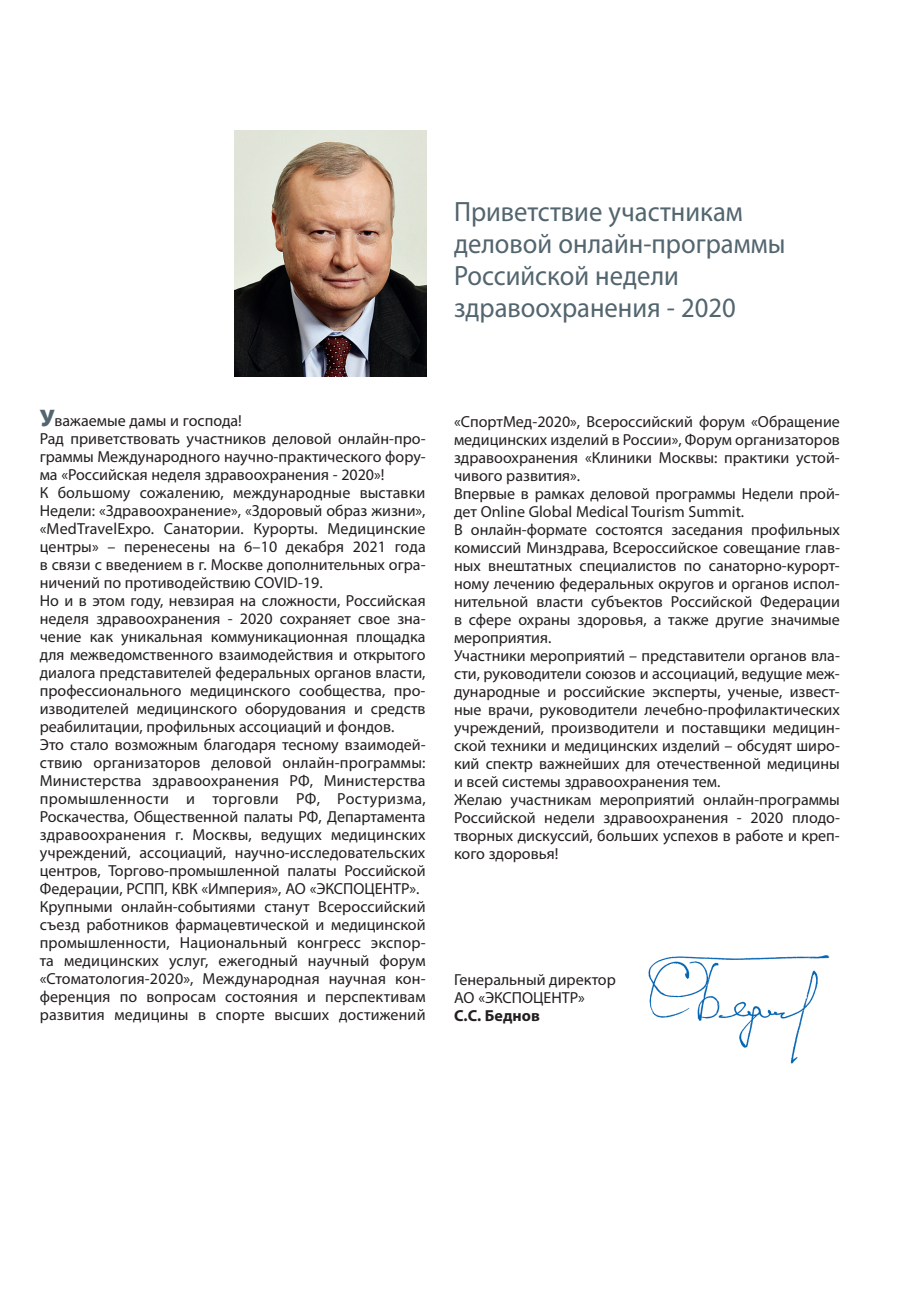
<style>
.page{position:relative;width:908px;height:1304px;background:#fff}
.page>*{position:absolute;margin:0;border:0;box-sizing:border-box;transform-origin:0 0}
.t1{font:28px/32px "Myriad Pro";color:#53656e;scale:.95 1}
.t2{font:16px/18px "Myriad Pro";color:#231f20}
.t3{font:700 16px "Myriad Pro";color:#231f20}
.s1{font-weight:900;font-size:24px;color:#53656e}
</style>
<div class="page">
<img style="left:648px;top:955px;width:182px;height:109px">
<img style="left:234px;top:130px;width:192px;height:246px">
<h1 class="t1" style="left:454px;top:195px;width:350px">Приветствие участникам деловой онлайн-программы<br>Российской недели здравоохранения - 2020</h1>
<p class="t2" style="left:40px;top:411px;width:387px"><span class="s1">У</span>важаемые дамы и господа!<br>Рад приветствовать участников деловой онлайн-про&shy;граммы Международного научно-практического фору&shy;ма «Российская неделя здравоохранения - 2020»!<br>К большому сожалению, международные выставки Недели: «Здравоохранение», «Здоровый образ жизни», «MedTravelExpo. Санатории. Курорты. Медицинские центры» – перенесены на 6–10 декабря 2021 года в связи с введением в г. Москве дополнительных огра&shy;ничений по противодействию COVID-19.<br>Но и в этом году, невзирая на сложности, Российская неделя здравоохранения - 2020 сохраняет свое зна&shy;чение как уникальная коммуникационная площадка для межведомственного взаимодействия и открытого диалога представителей федеральных органов власти, профессионального медицинского сообщества, про&shy;изводителей медицинского оборудования и средств реабилитации, профильных ассоциаций и фондов.<br>Это стало возможным благодаря тесному взаимодей&shy;ствию организаторов деловой онлайн-программы:<br>Министерства здравоохранения РФ, Министерства промышленности и торговли РФ, Ростуризма, Роскачества, Общественной палаты РФ, Департамента здравоохранения г. Москвы, ведущих медицинских учреждений, ассоциаций, научно-исследовательских центров, Торгово-промышленной палаты Российской Федерации, РСПП, КВК «Империя», АО «ЭКСПОЦЕНТР».<br>Крупными онлайн-событиями станут Всероссийский съезд работников фармацевтической и медицинской промышленности, Национальный конгресс экспор&shy;та медицинских услуг, ежегодный научный форум «Стоматология-2020», Международная научная кон&shy;ференция по вопросам состояния и перспективам развития медицины в спорте высших достижений</p>
<p class="t2" style="left:454px;top:413px;width:387px">«СпортМед-2020», Всероссийский форум «Обращение медицинских изделий в России», Форум организаторов здравоохранения «Клиники Москвы: практики устой&shy;чивого развития».<br>Впервые в рамках деловой программы Недели прой&shy;дет Online Global Medical Tourism Summit.<br>В онлайн-формате состоятся заседания профильных комиссий Минздрава, Всероссийское совещание глав&shy;ных внештатных специалистов по санаторно-курорт&shy;ному лечению федеральных округов и органов испол&shy;нительной власти субъектов Российской Федерации в сфере охраны здоровья, а также другие значимые мероприятия.<br>Участники мероприятий – представители органов вла&shy;сти, руководители союзов и ассоциаций, ведущие меж&shy;дународные и российские эксперты, ученые, извест&shy;ные врачи, руководители лечебно-профилактических учреждений, производители и поставщики медицин&shy;ской техники и медицинских изделий – обсудят широ&shy;кий спектр важнейших для отечественной медицины и всей системы здравоохранения тем.<br>Желаю участникам мероприятий онлайн-программы Российской недели здравоохранения - 2020 плодо&shy;творных дискуссий, больших успехов в работе и креп&shy;кого здоровья!</p>
<p class="t2" style="left:454px;top:971px;width:163px">Генеральный директор<br>АО «ЭКСПОЦЕНТР»</p>
<p class="t3" style="left:454px;top:1006px;width:87px">С.С. Беднов</p>
</div>
